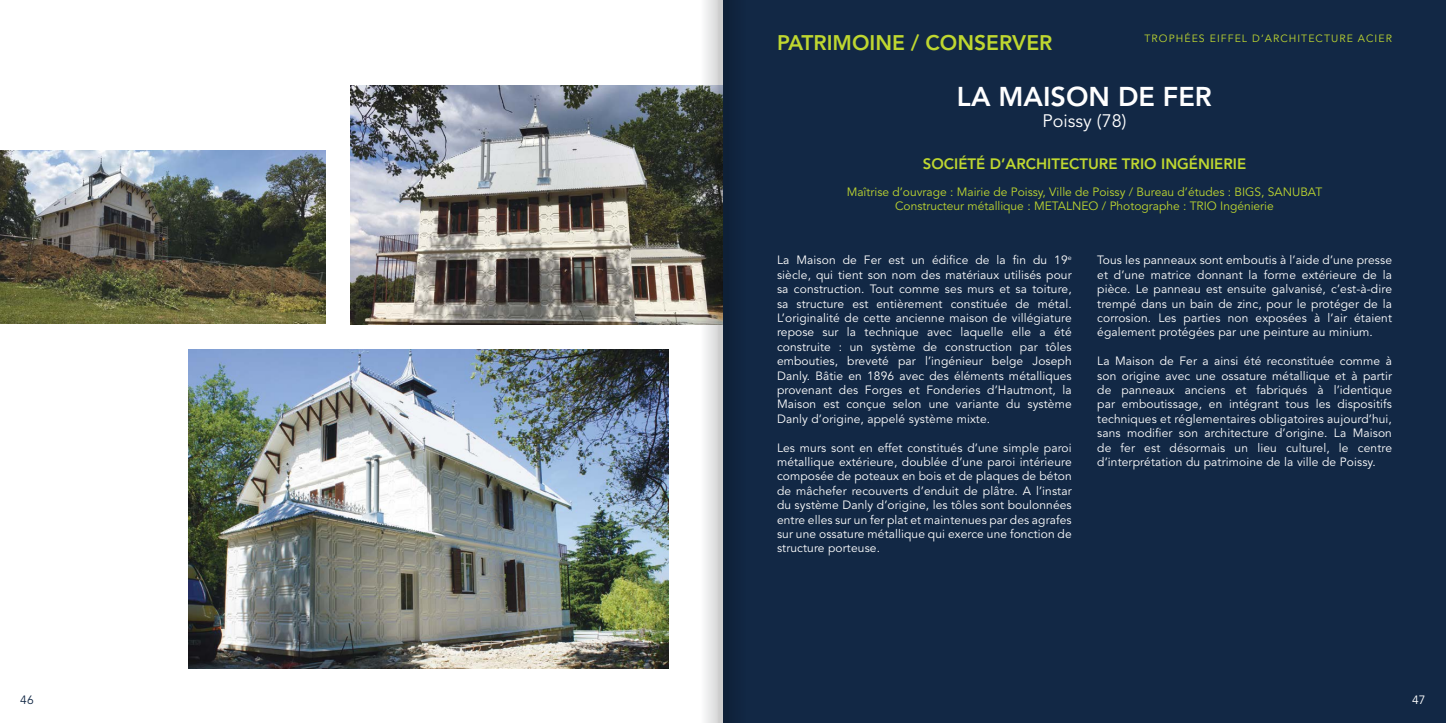
<style>
.page{position:relative;width:1446px;height:723px;background:#fff}
.page>*{position:absolute;margin:0;border:0;box-sizing:border-box;transform-origin:0 0}
.t1{font:800 27px "Avenir";color:#fff}
.t2{font:800 21px "Avenir";letter-spacing:-.035em;color:#bfd730}
.t3{font:18px "Avenir";color:#fff}
.t4{font:800 15px "Avenir";color:#bfd730}
.t5{font:12px/14.4px "Avenir";letter-spacing:.01em;color:#fff;text-align:justify}
.t6{font:12px/14.4px "Avenir";color:#bfd730;text-align:center}
.t7{font:12px "Avenir";color:#122845}
.t8{font:10.5px "Avenir";letter-spacing:.1em;color:#bfd730}
</style>
<div class="page">
<img style="left:188px;top:349px;width:481px;height:320px">
<img style="left:0;top:150px;width:326px;height:174px">
<img style="left:351px;top:85px;width:347px;height:239px">
<div style="left:723px;top:0;width:723px;height:723px;background:#122845"></div>
<svg style="left:698px;top:0;width:25px;height:723px"></svg>
<div style="left:723px;top:0;width:25px;height:723px;background:#10243e"></div>
<h2 class="t2" style="left:777px;top:30px;width:89px">PATRI MOINE</h2>
<h2 class="t2" style="left:911px;top:30px;width:30px">/ CONSER</h2>
<h2 class="t2" style="left:1012px;top:30px;width:28px">VER</h2>
<p class="t8" style="left:1144px;top:32px;width:161px">TROPHÉES EIFFEL D’architect</p>
<p class="t8" style="left:1331px;top:32px;width:35px">ure acie</p>
<p class="t8" style="left:1385px;top:32px;width:8px">r</p>
<h1 class="t1" style="left:957px;top:80px;width:103px">LA MAISON</h1>
<h1 class="t1" style="left:1118px;top:80px;width:77px">DE FER</h1>
<h3 class="t3" style="left:1042px;top:111px;width:85px">Poissy (78)</h3>
<p class="t4" style="left:923px;top:155px;width:40px">SOCIÉTÉ</p>
<p class="t4" style="left:990px;top:155px;width:56px">D’ARCHITE</p>
<p class="t4" style="left:1069px;top:155px;width:129px">CTURE TRIO INGÉNIERIE</p>
<p class="t6" style="left:847px;top:185px;width:477px">Maîtrise d’ouvrage : Mairie de Poissy, Ville de Poissy / Bureau d’études : BIGS, SANU BAT<br>Constructeur métallique : METALN EO / Photographe : TRIO Ingénierie</p>
<p class="t5" style="left:777px;top:253px;width:296px">La Maison de Fer est un édifice de la fin du 19<sup>e </sup>siècle, qui tient son nom des matériaux utilisés pour sa construction. Tout comme ses murs et sa toiture, sa structure est entièrement constituée de métal.<br>L’originalité de cette ancienne maison de villégiature repose sur la technique avec laquelle elle a été construite : un système de construction par tôles embouties, breveté par l’ingénieur belge Joseph Danly. Bâtie en 1896 avec des éléments métalliques provenant des Forges et Fonderies d’Hautmont, la Maison est conçue selon une variante du système Danly d’origine, appelé système mixte.</p>
<p class="t5" style="left:777px;top:440px;width:296px">Les murs sont en effet constitués d’une simple paroi métallique extérieure, doublée d’une paroi intérieure composée de poteaux en bois et de plaques de béton de mâchefer recouverts d’enduit de plâtre. A l’instar du système Danly d’origine, les tôles sont boulonnées entre elles sur un fer plat et maintenues par des agrafes sur une ossature métallique qui exerce une fonction de structure porteuse.</p>
<p class="t5" style="left:1097px;top:253px;width:296px">Tous les panneaux sont emboutis à l’aide d’une presse et d’une matrice donnant la forme extérieure de la pièce. Le panneau est ensuite galvanisé, c’est-à-dire trempé dans un bain de zinc, pour le protéger de la corrosion. Les parties non exposées à l’air étaient également protégées par une peinture au minium.</p>
<p class="t5" style="left:1097px;top:354px;width:296px">La Maison de Fer a ainsi été reconstituée comme à son origine avec une ossature métallique et à partir de panneaux anciens et fabriqués à l’identique par emboutissage, en intégrant tous les dispositifs techniques et réglementaires obligatoires aujourd’hui, sans modifier son architecture d’origine. La Maison de fer est désormais un lieu culturel, le centre d’interprétation du patrimoine de la ville de Poissy.</p>
<p class="t7" style="left:20px;top:693px;width:15px">46</p>
<p class="t5" style="left:1412px;top:693px;width:15px">47</p>
</div>
